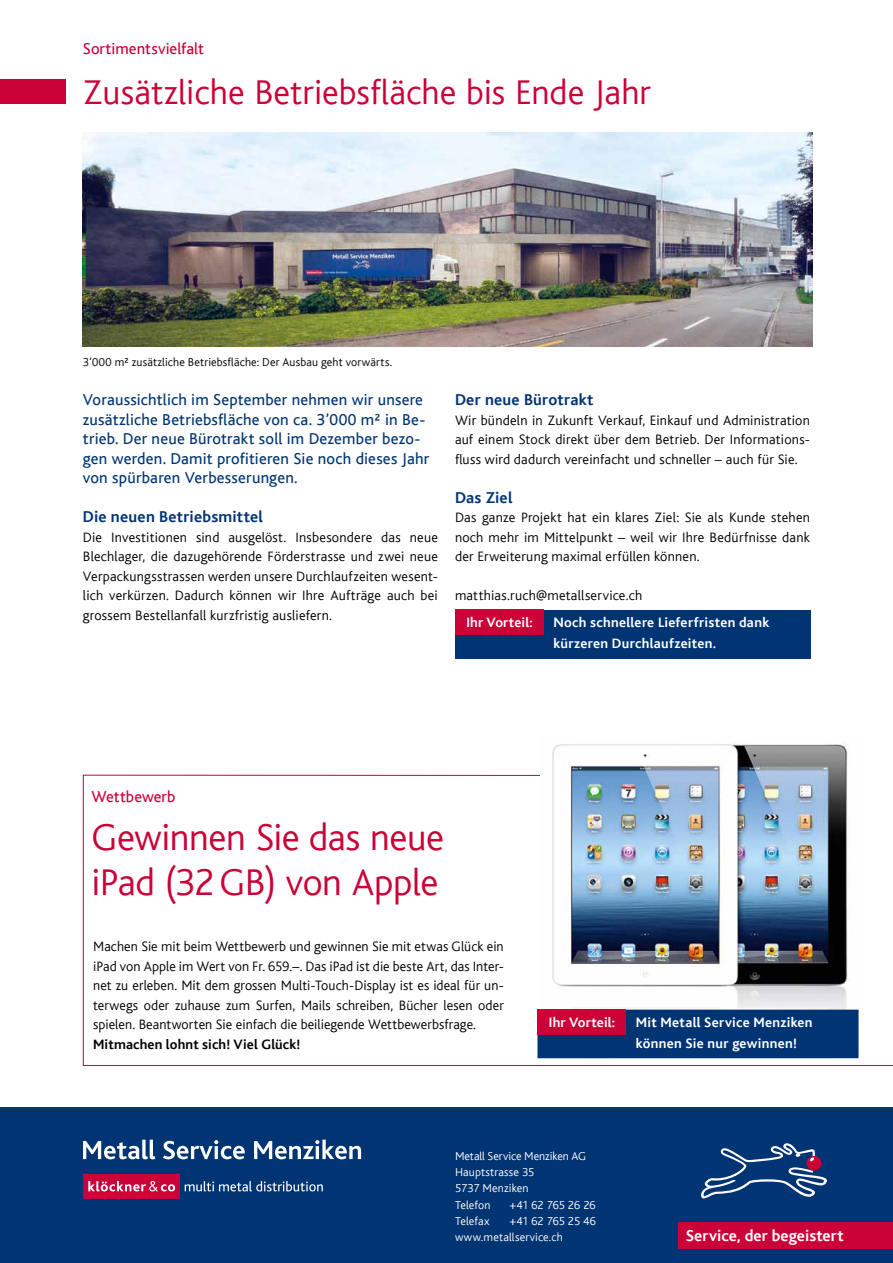
<style>
.page{position:relative;width:893px;height:1263px;background:#fff}
.page>*{position:absolute;margin:0;border:0;box-sizing:border-box;transform-origin:0 0}
.t1{font:300 39px/45px "Kl Bliss";letter-spacing:-.01em;color:#ca0237}
.t2{font:300 36px "Kl Bliss";color:#ca0237}
.t3{font:16.5px/19.5px "Kl Bliss";letter-spacing:.015em;color:#003472}
.t4{font:700 16.5px "Kl Bliss";letter-spacing:.015em;color:#003472}
.t5{font:16.5px "Kl Bliss";letter-spacing:.005em;color:#ca0237}
.t6{font:700 16.5px "Kl Bliss";letter-spacing:.005em;color:#fff}
.t7{font:300 14.25px/19.5px "Kl Bliss";letter-spacing:.015em;color:#000;text-align:justify}
.t8{font:700 14.25px/21px "Kl Bliss";letter-spacing:.02em;color:#fff}
.t9{font:700 14.25px "Kl Bliss";letter-spacing:.01em;color:#000}
.t10{font:300 12px/16.2px "Kl Bliss";letter-spacing:.005em;color:#fff}
.t11{font:300 12px "Kl Bliss";letter-spacing:.015em;color:#000}
</style>
<div class="page">
<div style="left:0;top:1108px;width:893px;height:155px;background:#003472"></div>
<div style="left:83px;top:1174px;width:97px;height:25px;background:#ca0237"></div>
<svg style="left:88px;top:1181px;width:87px;height:10px"></svg>
<svg style="left:185px;top:1181px;width:138px;height:10px"></svg>
<svg style="left:83px;top:1140px;width:72px;height:19px"></svg>
<svg style="left:163px;top:1140px;width:82px;height:19px"></svg>
<svg style="left:254px;top:1140px;width:107px;height:19px"></svg>
<div style="left:678px;top:1222px;width:215px;height:27px;background:#ca0237"></div>
<div style="left:0;top:79px;width:66px;height:25px;background:#ca0237"></div>
<svg style="left:701px;top:1143px;width:126px;height:55px"></svg>
<svg style="left:83px;top:774px;width:810px;height:292px"></svg>
<img style="left:540px;top:744px;width:322px;height:301px">
<div style="left:455px;top:610px;width:355px;height:48px;background:#003472"></div>
<div style="left:455px;top:610px;width:88px;height:25px;background:#ca0237"></div>
<div style="left:537px;top:1010px;width:321px;height:48px;background:#003472"></div>
<div style="left:537px;top:1010px;width:89px;height:25px;background:#ca0237"></div>
<img style="left:83px;top:132px;width:729px;height:215px">
<p class="t5" style="left:83px;top:40px;width:122px">Sortimentsvielfalt</p>
<h2 class="t2" style="left:83px;top:73px;width:569px">Zusätzliche Betriebsfläche bis Ende Jahr</h2>
<p class="t11" style="left:83px;top:356px;width:311px">3’000 m² zusätzliche Betriebsfläche: Der Ausbau geht vorwärts.</p>
<p class="t3" style="left:83px;top:390px;width:348px">Voraussichtlich im September nehmen wir unsere zusätzliche Betriebsfläche von ca. 3’000 m² in Be&shy;trieb. Der neue Bürotrakt soll im Dezember bezo&shy;gen werden. Damit profitieren Sie noch dieses Jahr von spürbaren Verbesserungen.</p>
<p class="t4" style="left:83px;top:508px;width:182px">Die neuen Betriebsmittel</p>
<p class="t7" style="left:83px;top:527px;width:357px">Die Investitionen sind ausgelöst. Insbesondere das neue Blechlager, die dazugehörende Förderstrasse und zwei neue Verpackungsstrassen werden unsere Durchlaufzeiten wesent&shy;lich verkürzen. Dadurch können wir Ihre Aufträge auch bei grossem Bestellanfall kurzfristig ausliefern.</p>
<p class="t4" style="left:455px;top:391px;width:140px">Der neue Bürotrakt</p>
<p class="t7" style="left:455px;top:410px;width:356px">Wir bündeln in Zukunft Verkauf, Einkauf und Administration auf einem Stock direkt über dem Betrieb. Der Informations&shy;fluss wird dadurch vereinfacht und schneller – auch für Sie.</p>
<p class="t4" style="left:455px;top:489px;width:59px">Das Ziel</p>
<p class="t7" style="left:455px;top:508px;width:357px">Das ganze Projekt hat ein klares Ziel: Sie als Kunde stehen noch mehr im Mittelpunkt – weil wir Ihre Bedürfnisse dank der Erweiterung maximal erfüllen können.</p>
<p class="t7" style="left:455px;top:586px;width:189px">matthias.ruch@metallservice.ch</p>
<p class="t8" style="left:466px;top:612px;width:68px">Ihr Vorteil:</p>
<p class="t8" style="left:553px;top:612px;width:217px">Noch schnellere Lieferfristen dank kürzeren Durchlaufzeiten.</p>
<p class="t5" style="left:91px;top:788px;width:86px">Wettbewerb</p>
<h1 class="t1" style="left:91px;top:816px;width:354px">Gewinnen Sie das neue iPad (32GB) von Apple</h1>
<p class="t7" style="left:93px;top:937px;width:412px">Machen Sie mit beim Wettbewerb und gewinnen Sie mit etwas Glück ein iPad von Apple im Wert von Fr. 659.–. Das iPad ist die beste Art, das Inter&shy;net zu erleben. Mit dem grossen Multi-Touch-Display ist es ideal für un&shy;terwegs oder zuhause zum Surfen, Mails schreiben, Bücher lesen oder spielen. Beantworten Sie einfach die beiliegende Wettbewerbsfrage.</p>
<p class="t9" style="left:93px;top:1036px;width:209px">Mitmachen lohnt sich! Viel Glück!</p>
<p class="t8" style="left:549px;top:1012px;width:68px">Ihr Vorteil:</p>
<p class="t8" style="left:636px;top:1012px;width:178px">Mit Metall Service Menziken können Sie nur gewinnen!</p>
<p class="t10" style="left:455px;top:1148px;width:133px">Metall Service Menziken AG<br>Hauptstrasse 35<br>5737 Menziken<br>Telefon</p>
<p class="t10" style="left:509px;top:1197px;width:88px">+41 62 765 26 26</p>
<p class="t10" style="left:455px;top:1213px;width:36px">Telefax</p>
<p class="t10" style="left:455px;top:1213px;width:143px;text-indent:54px">+41 62 765 25 46 www.metallservice.ch</p>
<p class="t6" style="left:686px;top:1227px;width:159px">Service, der begeistert</p>
</div>
